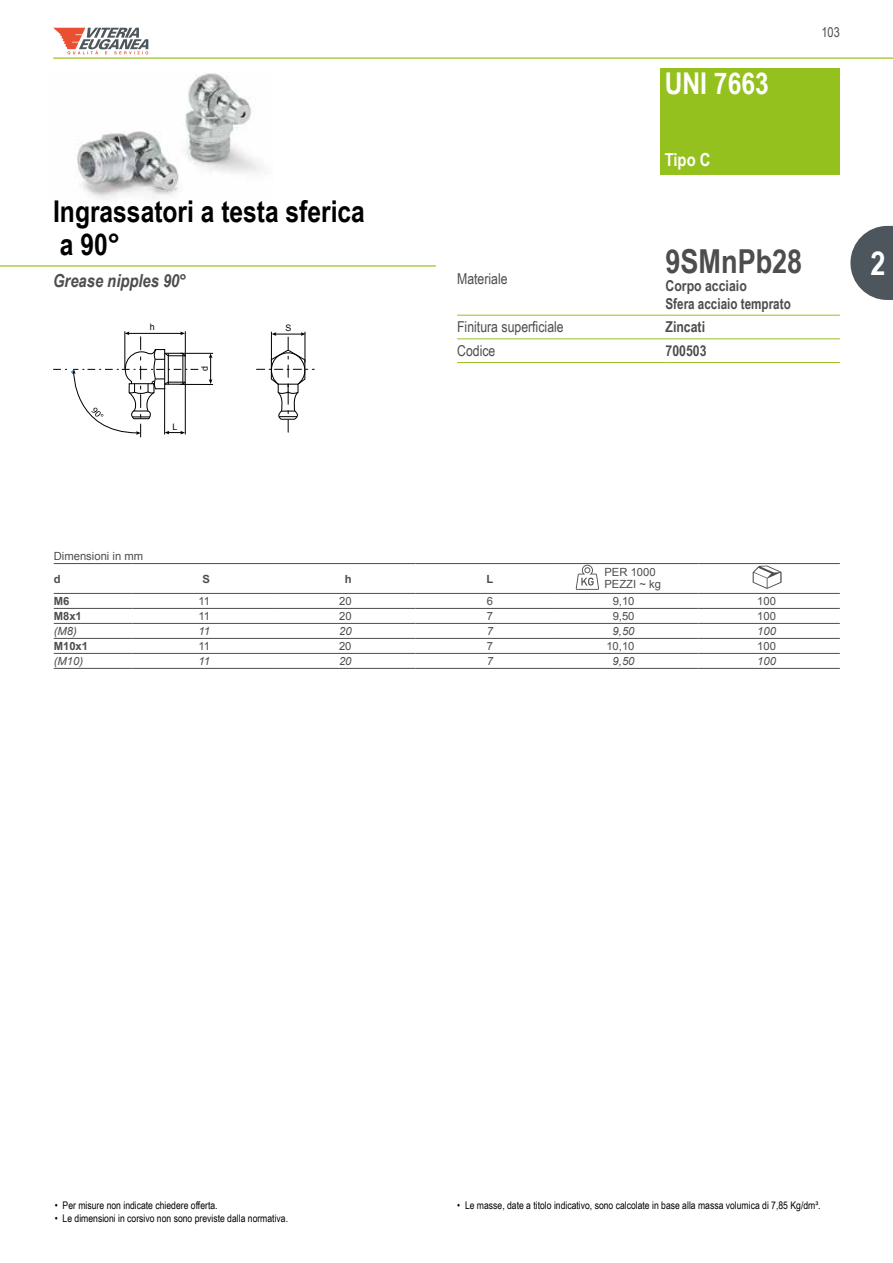
<style>
.page{position:relative;width:893px;height:1263px;background:#fff}
.page>*{position:absolute;margin:0;border:0;box-sizing:border-box;transform-origin:0 0}
.t1{font:700 33px "Arial Narrow";color:#4d4d4d}
.t2{font:700 33px "Arial Narrow";color:#fff}
.t3{font:700 30px/33px "Arial Narrow";color:#000}
.t4{font:700 30px "Arial Narrow";color:#fff}
.t5{font:italic 700 18px "Arial Narrow";color:#4d4d4d}
.t6{font:700 18px "Arial Narrow";color:#fff}
.t7{font:700 15px/18px "Arial Narrow";color:#4d4d4d}
.t8{font:15px "Arial Narrow";color:#4d4d4d}
.t9{font:13.5px "Arial Narrow";color:#4d4d4d}
.t10{font:11.25px/11.2px "Arial";color:#4d4d4d}
.t11{font:italic 11.25px "Arial";color:#4d4d4d}
.t12{font:700 11.25px "Arial";color:#4d4d4d}
.t13{font:10.5px "Arial Narrow";color:#000}
.t14{font:8.85px "Arial";color:#000}
</style>
<div class="page">
<svg style="left:53px;top:28px;width:95px;height:26px"></svg>
<hr style="left:53px;top:57px;width:840px;height:2px;background:#95c11f">
<hr style="left:0;top:265px;width:436px;height:2px;background:#95c11f">
<div style="left:660px;top:68px;width:180px;height:106px;background:#95c11f"></div>
<img style="left:75px;top:73px;width:188px;height:126px">
<hr style="left:54px;top:563px;width:78px;height:1px;background:#4d4d4d">
<hr style="left:132px;top:563px;width:142px;height:1px;background:#4d4d4d">
<hr style="left:274px;top:563px;width:141px;height:1px;background:#4d4d4d">
<hr style="left:415px;top:563px;width:142px;height:1px;background:#4d4d4d">
<hr style="left:557px;top:563px;width:141px;height:1px;background:#4d4d4d">
<hr style="left:698px;top:563px;width:142px;height:1px;background:#4d4d4d">
<hr style="left:54px;top:593px;width:78px;height:1px;background:#4d4d4d">
<hr style="left:132px;top:593px;width:142px;height:1px;background:#4d4d4d">
<hr style="left:274px;top:593px;width:141px;height:1px;background:#4d4d4d">
<hr style="left:415px;top:593px;width:142px;height:1px;background:#4d4d4d">
<hr style="left:557px;top:593px;width:141px;height:1px;background:#4d4d4d">
<hr style="left:698px;top:593px;width:142px;height:1px;background:#4d4d4d">
<hr style="left:54px;top:608px;width:78px;height:1px;background:#4d4d4d">
<hr style="left:132px;top:608px;width:142px;height:1px;background:#4d4d4d">
<hr style="left:274px;top:608px;width:141px;height:1px;background:#4d4d4d">
<hr style="left:415px;top:608px;width:142px;height:1px;background:#4d4d4d">
<hr style="left:557px;top:608px;width:141px;height:1px;background:#4d4d4d">
<hr style="left:698px;top:608px;width:142px;height:1px;background:#4d4d4d">
<hr style="left:54px;top:623px;width:78px;height:1px;background:#4d4d4d">
<hr style="left:132px;top:623px;width:142px;height:1px;background:#4d4d4d">
<hr style="left:274px;top:623px;width:141px;height:1px;background:#4d4d4d">
<hr style="left:415px;top:623px;width:142px;height:1px;background:#4d4d4d">
<hr style="left:557px;top:623px;width:141px;height:1px;background:#4d4d4d">
<hr style="left:698px;top:623px;width:142px;height:1px;background:#4d4d4d">
<hr style="left:54px;top:638px;width:78px;height:1px;background:#4d4d4d">
<hr style="left:132px;top:638px;width:142px;height:1px;background:#4d4d4d">
<hr style="left:274px;top:638px;width:141px;height:1px;background:#4d4d4d">
<hr style="left:415px;top:638px;width:142px;height:1px;background:#4d4d4d">
<hr style="left:557px;top:638px;width:141px;height:1px;background:#4d4d4d">
<hr style="left:698px;top:638px;width:142px;height:1px;background:#4d4d4d">
<hr style="left:54px;top:653px;width:78px;height:1px;background:#4d4d4d">
<hr style="left:132px;top:653px;width:142px;height:1px;background:#4d4d4d">
<hr style="left:274px;top:653px;width:141px;height:1px;background:#4d4d4d">
<hr style="left:415px;top:653px;width:142px;height:1px;background:#4d4d4d">
<hr style="left:557px;top:653px;width:141px;height:1px;background:#4d4d4d">
<hr style="left:698px;top:653px;width:142px;height:1px;background:#4d4d4d">
<hr style="left:54px;top:668px;width:78px;height:1px;background:#4d4d4d">
<hr style="left:132px;top:668px;width:142px;height:1px;background:#4d4d4d">
<hr style="left:274px;top:668px;width:141px;height:1px;background:#4d4d4d">
<hr style="left:415px;top:668px;width:142px;height:1px;background:#4d4d4d">
<hr style="left:557px;top:668px;width:141px;height:1px;background:#4d4d4d">
<hr style="left:698px;top:668px;width:142px;height:1px;background:#4d4d4d">
<svg style="left:256px;top:332px;width:58px;height:100px"></svg>
<hr style="left:271px;top:332px;width:1px;height:30px;background:#000">
<hr style="left:305px;top:332px;width:1px;height:30px;background:#000">
<svg style="left:209px;top:354px;width:3px;height:30px"></svg>
<hr style="left:180px;top:353px;width:33px;height:1px;background:#000">
<hr style="left:180px;top:384px;width:33px;height:1px;background:#000">
<svg style="left:53px;top:331px;width:145px;height:106px"></svg>
<hr style="left:457px;top:315px;width:208px;height:1px;background:#95c11f">
<hr style="left:665px;top:315px;width:175px;height:1px;background:#95c11f">
<hr style="left:457px;top:338px;width:208px;height:1px;background:#95c11f">
<hr style="left:665px;top:338px;width:175px;height:1px;background:#95c11f">
<hr style="left:457px;top:362px;width:208px;height:1px;background:#95c11f">
<hr style="left:665px;top:362px;width:175px;height:1px;background:#95c11f">
<svg style="left:753px;top:566px;width:29px;height:23px"></svg>
<svg style="left:576px;top:565px;width:23px;height:25px"></svg>
<svg style="left:850px;top:226px;width:43px;height:74px"></svg>
<h2 class="t3" style="left:53px;top:193px;width:313px">Ingrassatori a testa sferica a 90°</h2>
<h3 class="t5" style="left:53px;top:267px;width:135px">Grease nipples 90°</h3>
<p class="t14" style="left:150px;top:321px;width:6px">h</p>
<p class="t14" style="left:199px;top:371px;width:6px;rotate:-90deg">d</p>
<p class="t14" style="left:172px;top:421px;width:6px">L</p>
<p class="t14" style="left:286px;top:322px;width:7px">S</p>
<h2 class="t4" style="left:665px;top:61px;width:105px">UNI 7663</h2>
<h3 class="t6" style="left:665px;top:146px;width:47px">Tipo C</h3>
<p class="t9" style="left:821px;top:23px;width:20px">103</p>
<h3 class="t8" style="left:457px;top:268px;width:52px">Materiale</h3>
<h1 class="t1" style="left:665px;top:236px;width:138px">9SMnPb28</h1>
<h3 class="t7" style="left:665px;top:276px;width:127px">Corpo acciaio<br>Sfera acciaio temprato</h3>
<h3 class="t8" style="left:457px;top:316px;width:108px">Finitura superficiale</h3>
<h3 class="t7" style="left:665px;top:317px;width:41px">Zincati</h3>
<h3 class="t8" style="left:457px;top:340px;width:40px">Codice</h3>
<h3 class="t7" style="left:665px;top:341px;width:43px">700503</h3>
<h1 class="t2" style="left:870px;top:238px;width:17px">2</h1>
<p class="t10" style="left:54px;top:551px;width:91px">Dimensioni in mm</p>
<p class="t12" style="left:54px;top:571px;width:8px">d</p>
<p class="t12" style="left:203px;top:571px;width:9px">S</p>
<p class="t12" style="left:345px;top:571px;width:8px">h</p>
<p class="t12" style="left:486px;top:571px;width:8px">L</p>
<p class="t12" style="left:54px;top:593px;width:17px">M6</p>
<p class="t10" style="left:198px;top:595px;width:13px">11</p>
<p class="t10" style="left:339px;top:595px;width:14px">20</p>
<p class="t10" style="left:487px;top:595px;width:8px">6</p>
<p class="t10" style="left:613px;top:595px;width:23px">9,10</p>
<p class="t10" style="left:757px;top:595px;width:20px">100</p>
<p class="t12" style="left:54px;top:608px;width:30px">M8x1</p>
<p class="t10" style="left:198px;top:610px;width:13px">11</p>
<p class="t10" style="left:339px;top:610px;width:14px">20</p>
<p class="t10" style="left:487px;top:610px;width:8px">7</p>
<p class="t10" style="left:613px;top:610px;width:23px">9,50</p>
<p class="t10" style="left:757px;top:610px;width:20px">100</p>
<p class="t11" style="left:54px;top:624px;width:25px">(M8)</p>
<p class="t11" style="left:198px;top:624px;width:13px">11</p>
<p class="t11" style="left:339px;top:624px;width:14px">20</p>
<p class="t11" style="left:487px;top:624px;width:8px">7</p>
<p class="t11" style="left:613px;top:624px;width:23px">9,50</p>
<p class="t11" style="left:757px;top:624px;width:20px">100</p>
<p class="t12" style="left:54px;top:638px;width:36px">M10x1</p>
<p class="t10" style="left:198px;top:640px;width:13px">11</p>
<p class="t10" style="left:339px;top:640px;width:14px">20</p>
<p class="t10" style="left:487px;top:640px;width:8px">7</p>
<p class="t10" style="left:606px;top:640px;width:30px">10,10</p>
<p class="t10" style="left:757px;top:640px;width:20px">100</p>
<p class="t11" style="left:54px;top:654px;width:31px">(M10)</p>
<p class="t11" style="left:198px;top:654px;width:13px">11</p>
<p class="t11" style="left:339px;top:654px;width:14px">20</p>
<p class="t11" style="left:487px;top:654px;width:8px">7</p>
<p class="t11" style="left:613px;top:654px;width:23px">9,50</p>
<p class="t11" style="left:757px;top:654px;width:20px">100</p>
<p class="t10" style="left:604px;top:567px;width:58px">PER 1000<br>PEZZI ~ kg</p>
<p class="t13" style="left:55px;top:1197px;width:164px">• Per misure non indicate chiedere offerta.</p>
<p class="t13" style="left:55px;top:1211px;width:235px">• Le dimensioni in corsivo non sono previste dalla normativa.</p>
<p class="t13" style="left:457px;top:1197px;width:365px">• Le masse, date a titolo indicativo, sono calcolate in base alla massa volumica di 7,85 Kg/dm³.</p>
</div>
